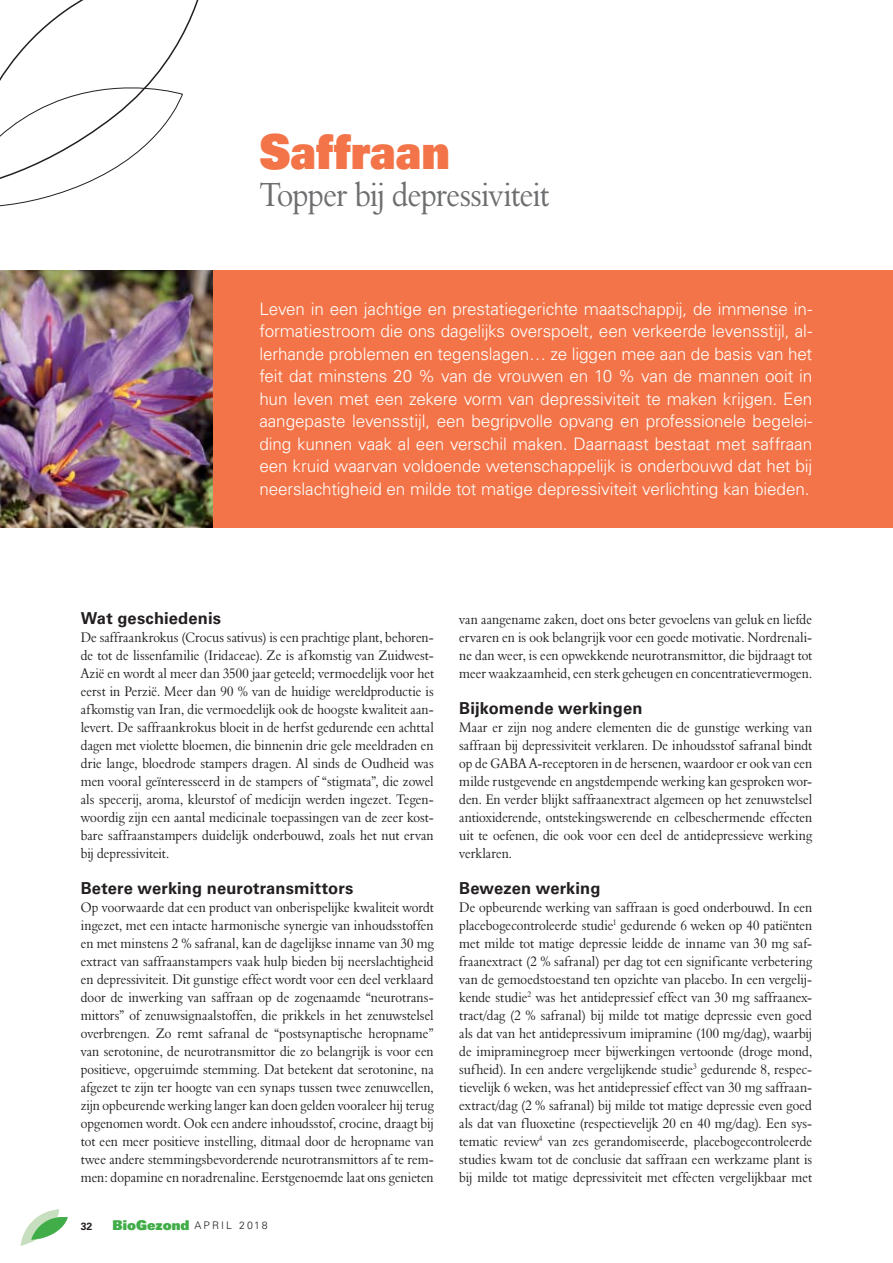
<style>
.page{position:relative;width:893px;height:1263px;background:#fff}
.page>*{position:absolute;margin:0;border:0;box-sizing:border-box;transform-origin:0 0}
.t1{font:48px "Univers LT Std X Black";letter-spacing:.005em;color:#f37448;scale:.9 1}
.t2{font:34.5px "Aldine 401 BT Roman A";letter-spacing:-.03em;color:#6d6e70;scale:.9 1}
.t3{font:300 17.25px/22.5px "Univers LT Std";letter-spacing:-.01em;color:#fff;text-align:justify}
.t4{font:700 16.5px "Univers LT Std";letter-spacing:.005em;color:#231f20}
.t5{font:14.25px/18px "Aldine 401 BT Roman A";color:#231f20;text-align:justify;scale:.9 1}
.t6{font:13.5px "Univers LT Std X Black";color:#41ad49}
.t7{font:700 10.5px "Univers LT Std";color:#231f20}
.s1{font-family:"Univers LT Std";font-weight:300;font-size:10.5px;color:#231f20}
</style>
<div class="page">
<svg style="left:21px;top:1209px;width:47px;height:37px"></svg>
<svg style="left:0;top:0;width:199px;height:207px"></svg>
<div style="left:0;top:270px;width:893px;height:257px;background:#f37448"></div>
<img style="left:0;top:270px;width:213px;height:257px">
<h1 class="t1" style="left:259px;top:124px;width:213px">Saffraan</h1>
<h2 class="t2" style="left:259px;top:181px;width:324px">Topper bij depressiviteit</h2>
<p class="t3" style="left:259px;top:299px;width:554px">Leven in een jachtige en prestatiegerichte maatschappij, de immense in&shy;formatiestroom die ons dagelijks overspoelt, een verkeerde levensstijl, al&shy;lerhande problemen en tegenslagen… ze liggen mee aan de basis van het feit dat minstens 20 % van de vrouwen en 10 % van de mannen ooit in hun leven met een zekere vorm van depressiviteit te maken krijgen. Een aangepaste levensstijl, een begripvolle opvang en professionele begelei&shy;ding kunnen vaak al een verschil maken. Daarnaast bestaat met saffraan een kruid waarvan voldoende wetenschappelijk is onderbouwd dat het bij neerslachtigheid en milde tot matige depressiviteit verlichting kan bieden.</p>
<p class="t4" style="left:81px;top:610px;width:142px">Wat geschiedenis</p>
<p class="t5" style="left:81px;top:630px;width:394px">De saffraankrokus (Crocus sativus) is een prachtige plant, behoren&shy;de tot de lissenfamilie (Iridaceae). Ze is afkomstig van Zuidwest-Azië en wordt al meer dan 3500 jaar geteeld; vermoedelijk voor het eerst in Perzië. Meer dan 90 % van de huidige wereldproductie is afkomstig van Iran, die vermoedelijk ook de hoogste kwaliteit aan&shy;levert. De saffraankrokus bloeit in de herfst gedurende een achttal dagen met violette bloemen, die binnenin drie gele meeldraden en drie lange, bloedrode stampers dragen. Al sinds de Oudheid was men vooral geïnteresseerd in de stampers of “stigmata”, die zowel als specerij, aroma, kleurstof of medicijn werden ingezet. Tegen&shy;woordig zijn een aantal medicinale toepassingen van de zeer kost&shy;bare saffraanstampers duidelijk onderbouwd, zoals het nut ervan bij depressiviteit.</p>
<p class="t4" style="left:81px;top:880px;width:274px">Betere werking neurotransmittors</p>
<p class="t5" style="left:81px;top:900px;width:394px">Op voorwaarde dat een product van onberispelijke kwaliteit wordt ingezet, met een intacte harmonische synergie van inhoudsstoffen en met minstens 2 % safranal, kan de dagelijkse inname van 30 mg extract van saffraanstampers vaak hulp bieden bij neerslachtigheid en depressiviteit. Dit gunstige effect wordt voor een deel verklaard door de inwerking van saffraan op de zogenaamde “neurotrans&shy;mittors” of zenuwsignaalstoffen, die prikkels in het zenuwstelsel overbrengen. Zo remt safranal de “postsynaptische heropname” van serotonine, de neurotransmittor die zo belangrijk is voor een positieve, opgeruimde stemming. Dat betekent dat serotonine, na afgezet te zijn ter hoogte van een synaps tussen twee zenuwcellen, zijn opbeurende werking langer kan doen gelden vooraleer hij terug opgenomen wordt. Ook een andere inhoudsstof, crocine, draagt bij tot een meer positieve instelling, ditmaal door de heropname van twee andere stemmingsbevorderende neurotransmittors af te rem&shy;men: dopamine en noradrenaline. Eerstgenoemde laat ons genieten</p>
<p class="t7" style="left:81px;top:1221px;width:13px">32</p>
<p class="t6" style="left:113px;top:1217px;width:157px">BioGezond <span class="s1">APRIL 2018</span></p>
<p class="t5" style="left:459px;top:612px;width:394px">van aangename zaken, doet ons beter gevoelens van geluk en liefde ervaren en is ook belangrijk voor een goede motivatie. Nordrenali&shy;ne dan weer, is een opwekkende neurotransmittor, die bijdraagt tot meer waakzaamheid, een sterk geheugen en concentratievermogen.</p>
<p class="t4" style="left:459px;top:700px;width:185px">Bijkomende werkingen</p>
<p class="t5" style="left:459px;top:720px;width:394px">Maar er zijn nog andere elementen die de gunstige werking van saffraan bij depressiviteit verklaren. De inhoudsstof safranal bindt op de GABA A-receptoren in de hersenen, waardoor er ook van een milde rustgevende en angstdempende werking kan gesproken wor&shy;den. En verder blijkt saffraanextract algemeen op het zenuwstelsel antioxiderende, ontstekingswerende en celbeschermende effecten uit te oefenen, die ook voor een deel de antidepressieve werking verklaren.</p>
<p class="t4" style="left:459px;top:880px;width:143px">Bewezen werking</p>
<p class="t5" style="left:459px;top:900px;width:394px">De opbeurende werking van saffraan is goed onderbouwd. In een placebogecontroleerde studie<sup>1</sup> gedurende 6 weken op 40 patiënten met milde tot matige depressie leidde de inname van 30 mg saf&shy;fraanextract (2 % safranal) per dag tot een significante verbe tering van de gemoedstoestand ten opzichte van placebo. In een vergelij&shy;kende studie<sup>2</sup> was het antidepressief effect van 30 mg saffraanex&shy;tract/dag (2 % safranal) bij milde tot matige depressie even goed als dat van het antidepressivum imipramine (100 mg/dag), waarbij de imipraminegroep meer bijwerkingen vertoonde (droge mond, sufheid). In een andere vergelijkende studie<sup>3</sup> gedurende 8, respec&shy;tievelijk 6 weken, was het antidepressief effect van 30 mg saffraan&shy;extract/dag (2 % safranal) bij milde tot matige depressie even goed als dat van fluoxetine (respectievelijk 20 en 40 mg/dag). Een sys&shy;tematic review<sup>4</sup> van zes gerandomiseerde, placebogecontroleerde studies kwam tot de conclusie dat saffraan een werkzame plant is bij milde tot matige depressiviteit met effecten vergelijkbaar met</p>
</div>
